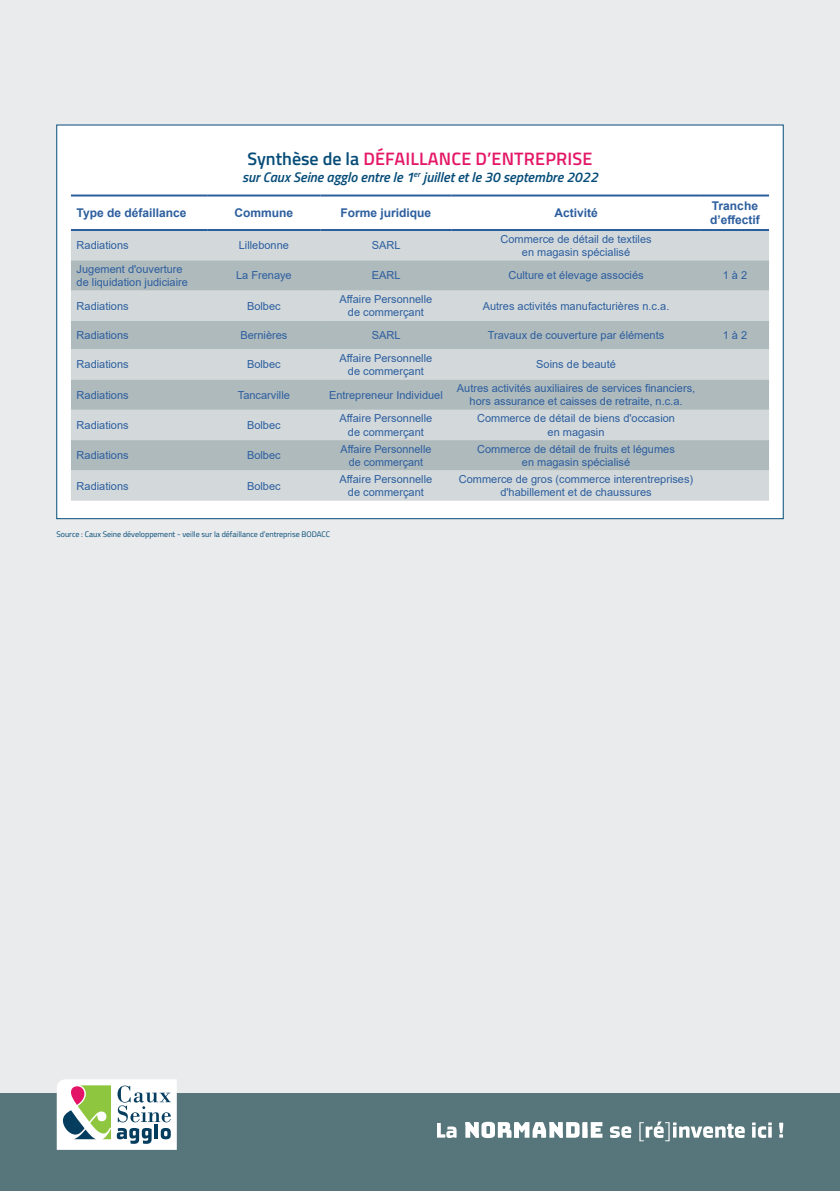
<style>
.page{position:relative;width:840px;height:1191px;background:#fff}
.page>*{position:absolute;margin:0;border:0;box-sizing:border-box;transform-origin:0 0}
.t1{font:600 18px "Titillium Web";letter-spacing:.01em;color:#e41766}
.t2{font:italic 600 14px "Titillium Web";color:#054c78}
.t3{font:700 12px/14.4px "Arial";color:#2c5e9e}
.t4{font:11px/13.2px "Arial";color:#2c5e9e;text-align:center}
.t5{font:8px "Titillium Web";color:#054c78}
.s1{color:#054c78}
</style>
<div class="page">
<div style="left:0;top:0;width:839px;height:1144px;background:#e9ebec"></div>
<div style="left:0;top:1093px;width:839px;height:98px;background:#57767b"></div>
<svg style="left:609px;top:1126px;width:22px;height:12px"></svg>
<svg style="left:639px;top:1121px;width:105px;height:20px"></svg>
<svg style="left:752px;top:1122px;width:19px;height:16px"></svg>
<svg style="left:767px;top:1126px;width:4px;height:11px"></svg>
<svg style="left:779px;top:1122px;width:3px;height:15px"></svg>
<svg style="left:465px;top:1121px;width:137px;height:17px"></svg>
<svg style="left:437px;top:1123px;width:19px;height:15px"></svg>
<svg style="left:57px;top:1079px;width:120px;height:70px;background:#c9d4ca"></svg>
<div style="left:56px;top:125px;width:727px;height:394px;background:#fff;border:1px solid #054c78"></div>
<div style="left:71px;top:231px;width:697px;height:270px;background:#d3d9db"></div>
<svg style="left:71px;top:260px;width:697px;height:210px;background:#bec7ca"></svg>
<hr style="left:71px;top:194px;width:136px;height:2px;background:#2c5e9e">
<hr style="left:207px;top:194px;width:113px;height:2px;background:#2c5e9e">
<hr style="left:320px;top:194px;width:131px;height:2px;background:#2c5e9e">
<hr style="left:451px;top:194px;width:249px;height:2px;background:#2c5e9e">
<hr style="left:700px;top:194px;width:68px;height:2px;background:#2c5e9e">
<hr style="left:71px;top:229px;width:136px;height:2px;background:#2c5e9e">
<hr style="left:207px;top:229px;width:113px;height:2px;background:#2c5e9e">
<hr style="left:320px;top:229px;width:131px;height:2px;background:#2c5e9e">
<hr style="left:451px;top:229px;width:249px;height:2px;background:#2c5e9e">
<hr style="left:700px;top:229px;width:68px;height:2px;background:#2c5e9e">
<p class="t1" style="left:247px;top:145px;width:346px"><span class="s1">Synthèse de la</span> DÉFAILLANCE D’ENTREPRISE</p>
<p class="t2" style="left:242px;top:166px;width:357px">sur Caux Seine agglo entre le 1<sup>er</sup> juillet et le 30 septembre 2022</p>
<p class="t3" style="left:77px;top:206px;width:111px">Type de défaillance</p>
<p class="t3" style="left:234px;top:206px;width:60px">Commune</p>
<p class="t3" style="left:340px;top:206px;width:92px">Forme juridique</p>
<p class="t3" style="left:554px;top:206px;width:45px">Activité</p>
<p class="t3" style="left:709px;top:199px;width:51px">Tranche d’effectif</p>
<p class="t4" style="left:77px;top:239px;width:53px">Radiations</p>
<p class="t4" style="left:239px;top:239px;width:52px">Lillebonne</p>
<p class="t4" style="left:371px;top:239px;width:30px">SARL</p>
<p class="t4" style="left:500px;top:232px;width:152px">Commerce de détail de textiles en magasin spécialisé</p>
<p class="t4" style="left:77px;top:262px;width:113px;text-align:left">Jugement d'ouverture de liquidation judiciaire</p>
<p class="t4" style="left:236px;top:269px;width:57px">La Frenaye</p>
<p class="t4" style="left:371px;top:269px;width:30px">EARL</p>
<p class="t4" style="left:508px;top:269px;width:137px">Culture et élevage associés</p>
<p class="t4" style="left:722px;top:269px;width:26px">1 à 2</p>
<p class="t4" style="left:77px;top:299px;width:53px">Radiations</p>
<p class="t4" style="left:247px;top:299px;width:35px">Bolbec</p>
<p class="t4" style="left:339px;top:293px;width:94px">Affaire Personnelle de commerçant</p>
<p class="t4" style="left:482px;top:299px;width:188px">Autres activités manufacturières n.c.a.</p>
<p class="t4" style="left:77px;top:328px;width:53px">Radiations</p>
<p class="t4" style="left:240px;top:328px;width:49px">Bernières</p>
<p class="t4" style="left:371px;top:328px;width:30px">SARL</p>
<p class="t4" style="left:487px;top:328px;width:178px">Travaux de couverture par éléments</p>
<p class="t4" style="left:722px;top:328px;width:26px">1 à 2</p>
<p class="t4" style="left:77px;top:358px;width:53px">Radiations</p>
<p class="t4" style="left:247px;top:358px;width:35px">Bolbec</p>
<p class="t4" style="left:339px;top:351px;width:94px">Affaire Personnelle de commerçant</p>
<p class="t4" style="left:536px;top:358px;width:81px">Soins de beauté</p>
<p class="t4" style="left:77px;top:388px;width:53px">Radiations</p>
<p class="t4" style="left:238px;top:388px;width:53px">Tancarville</p>
<p class="t4" style="left:329px;top:388px;width:115px">Entrepreneur Individuel</p>
<p class="t4" style="left:456px;top:381px;width:240px">Autres activités auxiliaires de services financiers, hors assurance et caisses de retraite, n.c.a.</p>
<p class="t4" style="left:77px;top:418px;width:53px">Radiations</p>
<p class="t4" style="left:247px;top:418px;width:35px">Bolbec</p>
<p class="t4" style="left:339px;top:412px;width:94px">Affaire Personnelle de commerçant</p>
<p class="t4" style="left:477px;top:412px;width:199px">Commerce de détail de biens d'occasion en magasin</p>
<p class="t4" style="left:77px;top:449px;width:53px">Radiations</p>
<p class="t4" style="left:247px;top:449px;width:35px">Bolbec</p>
<p class="t4" style="left:340px;top:442px;width:92px">Affaire Personnelle de commerçant</p>
<p class="t4" style="left:477px;top:442px;width:199px">Commerce de détail de fruits et légumes en magasin spécialisé</p>
<p class="t4" style="left:77px;top:479px;width:53px">Radiations</p>
<p class="t4" style="left:247px;top:479px;width:35px">Bolbec</p>
<p class="t4" style="left:339px;top:472px;width:94px">Affaire Personnelle de commerçant</p>
<p class="t4" style="left:458px;top:472px;width:236px">Commerce de gros (commerce interentreprises) d'habillement et de chaussures</p>
<p class="t5" style="left:56px;top:528px;width:275px">Source : Caux Seine développement - veille sur la défaillance d’entreprise BODACC</p>
</div>
